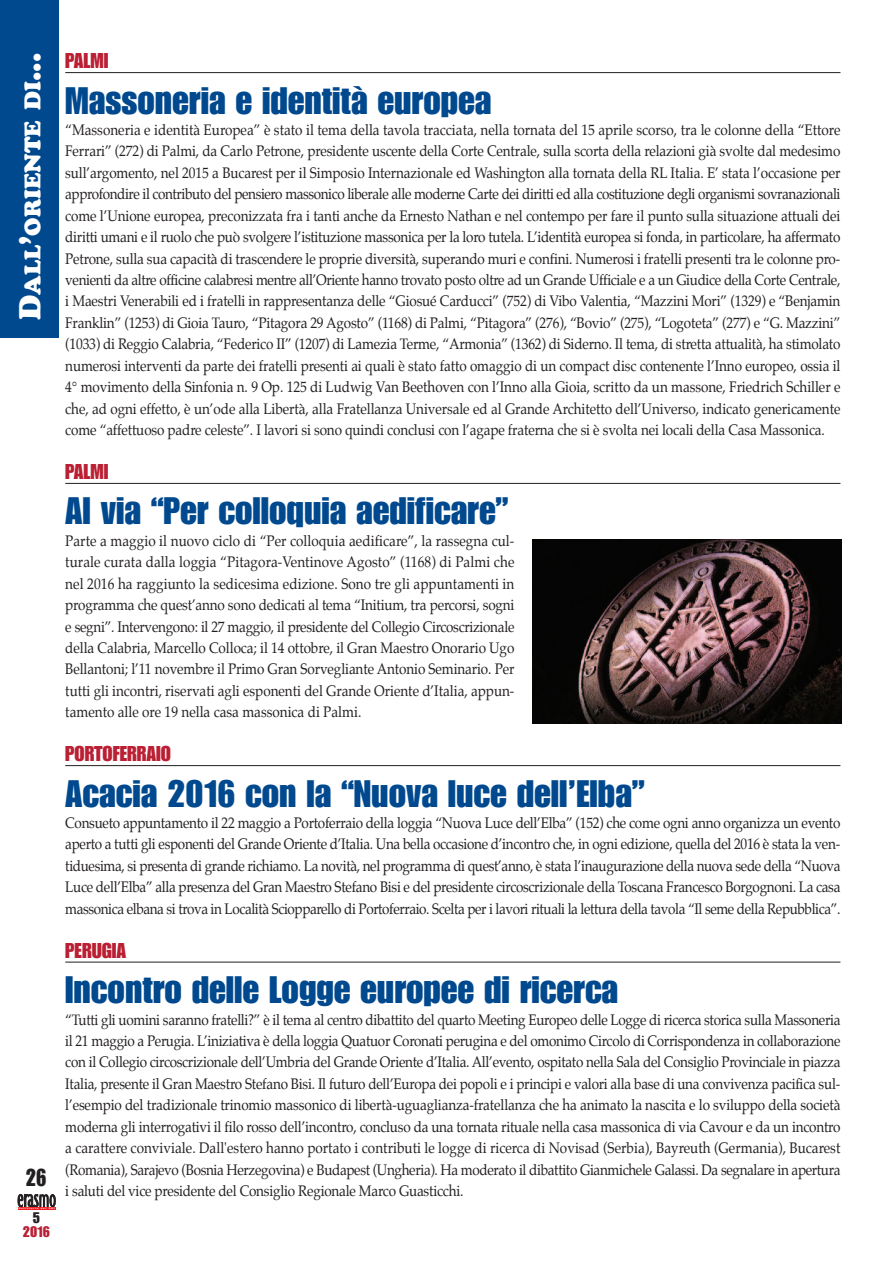
<style>
.page{position:relative;width:893px;height:1263px;background:#fff}
.page>*{position:absolute;margin:0;border:0;box-sizing:border-box;transform-origin:0 0}
.t1{font:37.5px "Impact";color:#01498e}
.t2{font:24px "Impact";color:#231f20;scale:.9 1}
.t3{font:22.5px "Cooper Black Std";color:#fff}
.t4{font:21px "Impact";color:#ba1f33}
.t5{font:15px/21.5px "Palatino";letter-spacing:-.015em;color:#231f20;text-align:justify;scale:.9 1}
.t6{font:15px "Impact";color:#ba1f33}
.t7{font:15px "Impact";color:#231f20}
.t8{font:700 2.1px "Officina Sans";letter-spacing:.2em;color:#fff;scale:1.53 1}
.s1{font-size:30px}
</style>
<div class="page">
<hr style="left:65px;top:72px;width:775px;height:1px;background:#231f20">
<hr style="left:65px;top:483px;width:775px;height:1px;background:#231f20">
<hr style="left:65px;top:765px;width:775px;height:1px;background:#231f20">
<hr style="left:65px;top:962px;width:775px;height:1px;background:#231f20">
<div style="left:0;top:0;width:59px;height:338px;background:#01498e"></div>
<svg style="left:18px;top:1194px;width:38px;height:13px"></svg>
<hr style="left:18px;top:1207px;width:38px;height:2px;background:#ee1d23">
<img style="left:532px;top:540px;width:310px;height:183px">
<h3 class="t3" style="left:25px;top:320px;width:269px;rotate:-90deg"><span class="s1">D</span>ALL<span class="s1">’</span>ORIENTE DI<span class="s1">...</span></h3>
<h2 class="t2" style="left:26px;top:1169px;width:25px">26</h2>
<p class="t8" style="left:19px;top:1207px;width:25px">Notiziario del GOI</p>
<p class="t7" style="left:33px;top:1212px;width:9px">5</p>
<p class="t6" style="left:23px;top:1226px;width:29px">2016</p>
<h3 class="t4" style="left:65px;top:53px;width:45px">PALMI</h3>
<h1 class="t1" style="left:65px;top:87px;width:428px">Massoneria e identità europea</h1>
<p class="t5" style="left:65px;top:120px;width:863px">“Massoneria e identità Europea” è stato il tema della tavola tracciata, nella tornata del 15 aprile scorso, tra le colonne della “Ettore Ferrari” (272) di Palmi, da Carlo Petrone, presidente uscente della Corte Centrale, sulla scorta della relazioni già svolte dal medesimo sull’argomento, nel 2015 a Bucarest per il Simposio Internazionale ed Washington alla tornata della RL Italia. E’ stata l’occasione per approfondire il contributo del pensiero massonico liberale alle moderne Carte dei diritti ed alla costituzione degli organismi sovranazionali come l’Unione europea, preconizzata fra i tanti anche da Ernesto Nathan e nel contempo per fare il punto sulla situazione attuali dei diritti umani e il ruolo che può svolgere l’istituzione massonica per la loro tutela. L’identità europea si fonda, in particolare, ha affermato Petrone, sulla sua capacità di trascendere le proprie diversità, superando muri e confini. Numerosi i fratelli presenti tra le colonne pro&shy;venienti da altre officine calabresi mentre all’Oriente hanno trovato posto oltre ad un Grande Ufficiale e a un Giudice della Corte Centrale, i Maestri Venerabili ed i fratelli in rappresentanza delle “Giosué Carducci” (752) di Vibo Valentia, “Mazzini Mori” (1329) e “Benjamin Franklin” (1253) di Gioia Tauro, “Pitagora 29 Agosto” (1168) di Palmi, “Pitagora” (276), “Bovio” (275), “Logoteta” (277) e “G. Mazzini” (1033) di Reggio Calabria, “Federico II” (1207) di Lamezia Terme, “Armonia” (1362) di Siderno. Il tema, di stretta attualità, ha stimolato numerosi interventi da parte dei fratelli presenti ai quali è stato fatto omaggio di un compact disc contenente l’Inno europeo, ossia il 4° movimento della Sinfonia n. 9 Op. 125 di Ludwig Van Beethoven con l’Inno alla Gioia, scritto da un massone, Friedrich Schiller e che, ad ogni effetto, è un’ode alla Libertà, alla Fratellanza Universale ed al Grande Architetto dell’Universo, indicato genericamente come “affettuoso padre celeste”. I lavori si sono quindi conclusi con l’agape fraterna che si è svolta nei locali della Casa Massonica.</p>
<h3 class="t4" style="left:65px;top:464px;width:45px">PALMI</h3>
<h1 class="t1" style="left:65px;top:498px;width:444px">Al via “Per colloquia aedificare”</h1>
<p class="t5" style="left:65px;top:531px;width:501px">Parte a maggio il nuovo ciclo di “Per colloquia aedificare”, la rassegna cul&shy;turale curata dalla loggia “Pitagora-Ventinove Agosto” (1168) di Palmi che nel 2016 ha raggiunto la sedicesima edizione. Sono tre gli appuntamenti in programma che quest’anno sono dedicati al tema “Initium, tra percorsi, sogni e segni”. Intervengono: il 27 maggio, il presidente del Collegio Circoscrizionale della Calabria, Marcello Colloca; il 14 ottobre, il Gran Maestro Onorario Ugo Bellantoni; l’11 novembre il Primo Gran Sorvegliante Antonio Seminario. Per tutti gli incontri, riservati agli esponenti del Grande Oriente d’Italia, appun&shy;tamento alle ore 19 nella casa massonica di Palmi.</p>
<h3 class="t4" style="left:65px;top:746px;width:107px">PORTOFERRAIO</h3>
<h1 class="t1" style="left:65px;top:780px;width:581px">Acacia 2016 con la “Nuova luce dell’Elba”</h1>
<p class="t5" style="left:65px;top:813px;width:863px">Consueto appuntamento il 22 maggio a Portoferraio della loggia “Nuova Luce dell’Elba” (152) che come ogni anno organizza un evento aperto a tutti gli esponenti del Grande Oriente d’Italia. Una bella occasione d’incontro che, in ogni edizione, quella del 2016 è stata la ven&shy;tiduesima, si presenta di grande richiamo. La novità, nel programma di quest’anno, è stata l’inaugurazione della nuova sede della “Nuova Luce dell’Elba” alla presenza del Gran Maestro Stefano Bisi e del presidente circoscrizionale della Toscana Francesco Borgognoni. La casa massonica elbana si trova in Località Sciopparello di Portoferraio. Scelta per i lavori rituali la lettura della tavola “Il seme della Repubblica”.</p>
<h3 class="t4" style="left:65px;top:943px;width:63px">PERUGIA</h3>
<h1 class="t1" style="left:65px;top:976px;width:554px">Incontro delle Logge europee di ricerca</h1>
<p class="t5" style="left:65px;top:1010px;width:863px">“Tutti gli uomini saranno fratelli?” è il tema al centro dibattito del quarto Meeting Europeo delle Logge di ricerca storica sulla Massoneria il 21 maggio a Perugia. L’iniziativa è della loggia Quatuor Coronati perugina e del omonimo Circolo di Corrispondenza in collaborazione con il Collegio circoscrizionale dell’Umbria del Grande Oriente d’Italia. All’evento, ospitato nella Sala del Consiglio Provinciale in piazza Italia, presente il Gran Maestro Stefano Bisi. Il futuro dell’Europa dei popoli e i principi e valori alla base di una convivenza pacifica sul&shy;l’esempio del tradizionale trinomio massonico di libertà-uguaglianza-fratellanza che ha animato la nascita e lo sviluppo della società moderna gli interrogativi il filo rosso dell’incontro, concluso da una tornata rituale nella casa massonica di via Cavour e da un incontro a carattere conviviale. Dall'estero hanno portato i contributi le logge di ricerca di Novisad (Serbia), Bayreuth (Germania), Bucarest (Romania), Sarajevo (Bosnia Herzegovina) e Budapest (Ungheria). Ha moderato il dibattito Gianmichele Galassi. Da segnalare in apertura i saluti del vice presidente del Consiglio Regionale Marco Guasticchi.</p>
</div>
